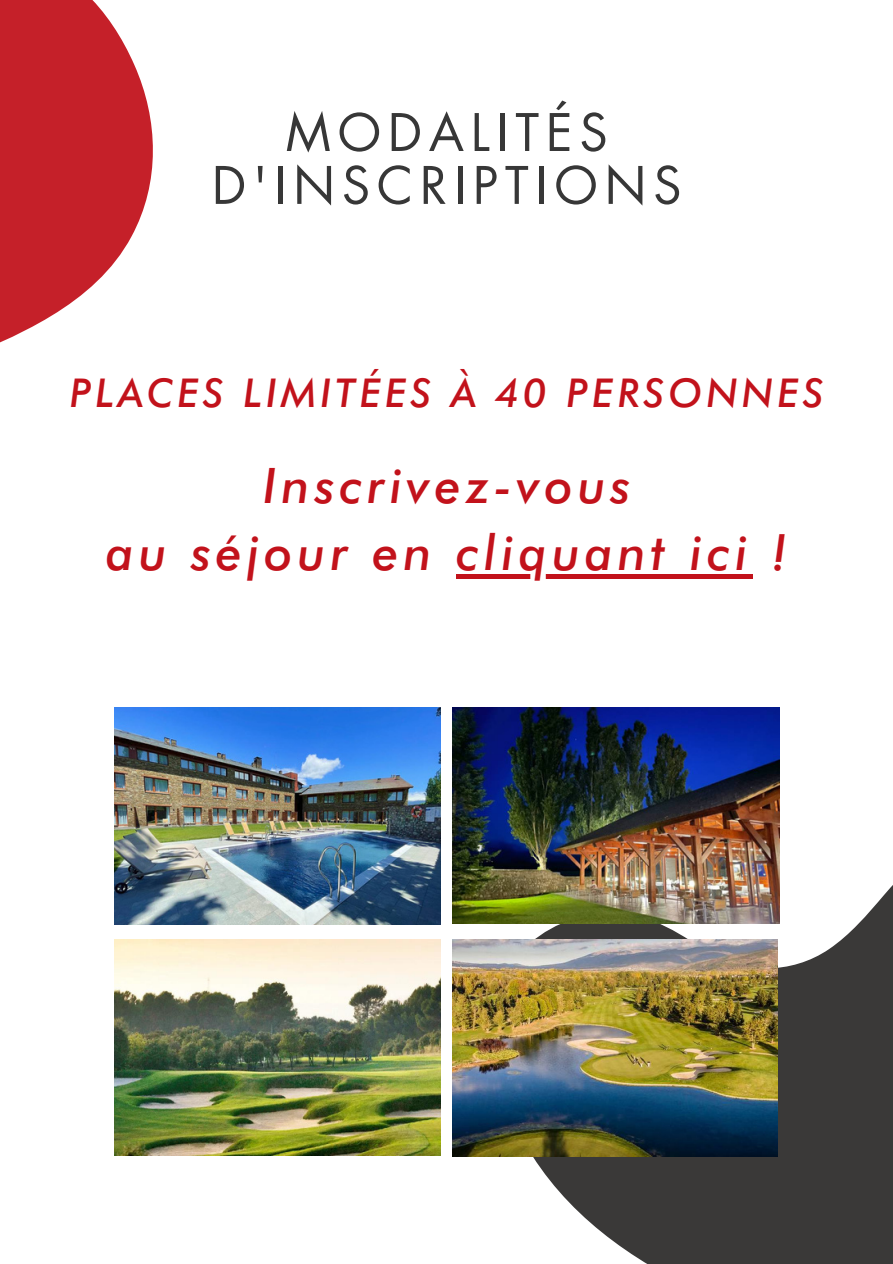
<style>
.page{position:relative;width:893px;height:1264px;background:#fff}
.page>*{position:absolute;margin:0;border:0;box-sizing:border-box;transform-origin:0 0}
.t1{font:50.25px/52.8px "Futura";letter-spacing:.135em;color:#373737;text-align:center}
.t2{font:italic 500 49.05px/67.5px "Futura BT";letter-spacing:.1em;color:#c2121b;text-align:center}
.t3{font:italic 500 39.75px "Futura BT";letter-spacing:.1em;color:#c2121b}
</style>
<div class="page">
<svg style="left:0;top:0;width:153px;height:343px;fill:#c52029"></svg>
<svg style="left:387px;top:574px;width:505px;height:689px"></svg>
<img style="left:114px;top:707px;width:326px;height:217px">
<img style="left:114px;top:939px;width:326px;height:216px">
<img style="left:452px;top:707px;width:327px;height:216px">
<img style="left:452px;top:939px;width:325px;height:217px">
<p class="t1" style="left:212px;top:110px;width:471px">MODALITÉS<br>D'INSCRIPTIONS</p>
<h1 class="t3" style="left:70px;top:368px;width:755px">PLACES LIMITÉES À 40 PERSONNES</h1>
<p class="t2" style="left:106px;top:451px;width:683px">Inscrivez-vous<br>au séjour en cliquant ici !</p>
</div>
